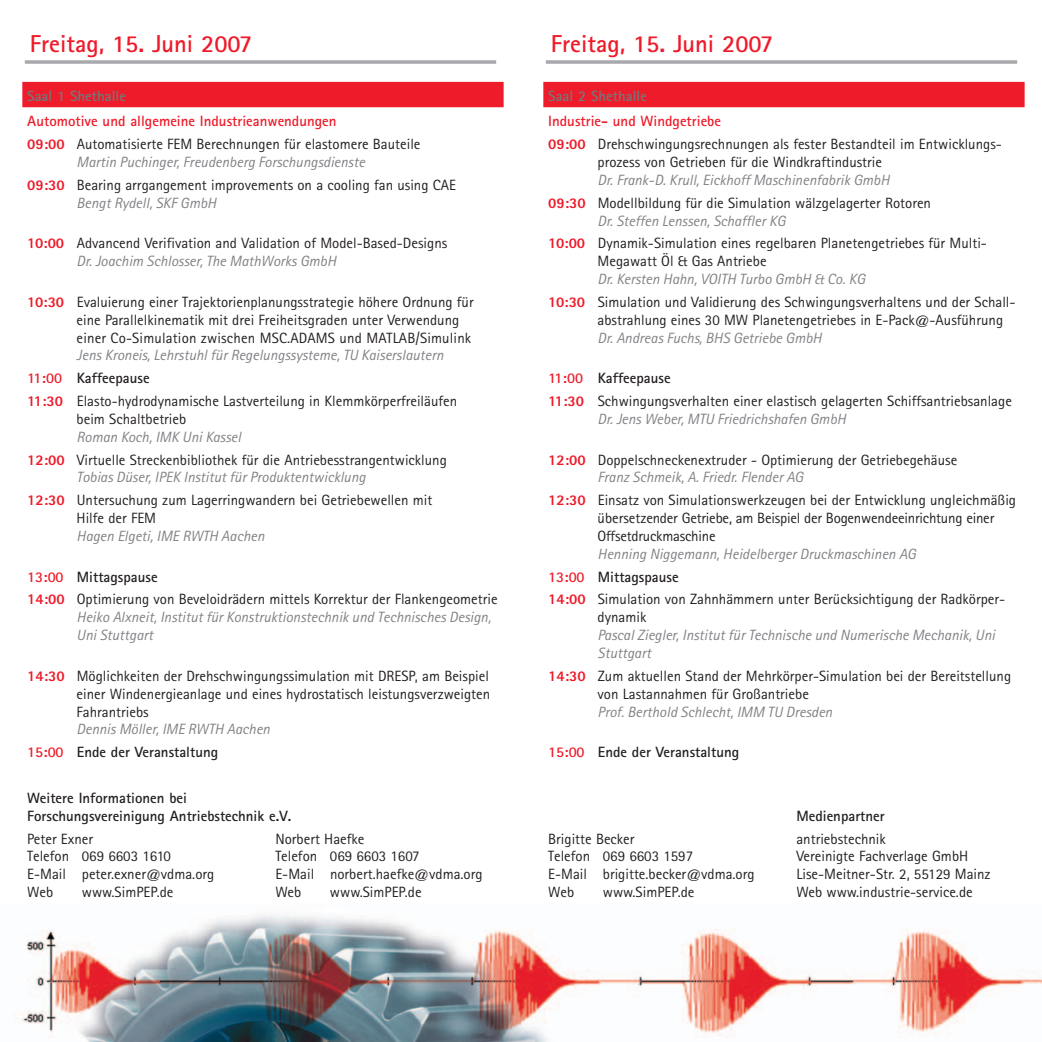
<style>
.page{position:relative;width:1042px;height:1042px;background:#fff}
.page>*{position:absolute;margin:0;border:0;box-sizing:border-box;transform-origin:0 0}
.t1{font:700 24.5px "Rotis Sans Serif";color:#ee1b2a}
.t2{font:14.88px/22.8px "Rotis Sans Serif";color:#231f20}
.t3{font:italic 14.88px/17.8px "Rotis Sans Serif";color:#808285}
.t4{font:700 14.88px/17.8px "Rotis Sans Serif";color:#231f20}
.t5{font:700 14.88px "Rotis Sans Serif";color:#76787b}
.s1{font-weight:700;color:#ee1b2a}
.s2{font-weight:800;color:#ee1b2a}
.s3{font-style:italic;color:#808285}
.s4{font-weight:700}
.s5{font-weight:700;font-style:normal;color:#ee1b2a}
.s6{font-weight:700;font-style:normal;color:#231f20}
.s7{color:#ee1b2a}
</style>
<div class="page">
<svg style="left:25px;top:60px;width:471px;height:4px;background:#b2b3b6"></svg>
<svg style="left:546px;top:60px;width:471px;height:4px;background:#b2b3b6"></svg>
<img style="left:21px;top:915px;width:500px;height:127px">
<svg style="left:521px;top:929px;width:521px;height:113px"></svg>
<div style="left:22px;top:82px;width:482px;height:25px;background:#ee1b2a"></div>
<div style="left:543px;top:82px;width:481px;height:25px;background:#ee1b2a"></div>
<h1 class="t1" style="left:30px;top:35px;width:224px">Freitag, 15. Juni 2007</h1>
<h1 class="t1" style="left:551px;top:35px;width:224px">Freitag, 15. Juni 2007</h1>
<p class="t5" style="left:27px;top:91px;width:100px">Saal 1 Shethalle</p>
<p class="t2" style="left:27px;top:111px;width:395px"><span class="s1">Automotive und allgemeine Industrieanwendungen<br></span><span class="s2">09:00</span> Automatisierte FEM Berechnungen für elastomere Bauteile</p>
<p class="t2" style="left:27px;top:152px;width:430px;text-indent:49px"><span class="s3">Martin Puchinger, Freudenberg Forschungsdienste<br></span><span class="s2">09:30</span> Bearing arrgangement improvements on a cooling fan using CAE</p>
<p class="t3" style="left:77px;top:195px;width:141px">Bengt Rydell, SKF GmbH</p>
<p class="t2" style="left:77px;top:236px;width:372px;line-height:17.8px;text-indent:-49px"><span class="s2">10:00</span> Advancend Verifivation and Validation of Model-Based-Designs<br><span class="s3">Dr. Joachim Schlosser, The MathWorks GmbH</span></p>
<p class="t2" style="left:77px;top:294px;width:399px;line-height:17.8px;text-indent:-49px"><span class="s2">10:30</span> Evaluierung einer Trajektorienplanungsstrategie höhere Ordnung für eine Parallelkinematik mit drei Freiheitsgraden unter Verwendung einer Co-Simulation zwischen MSC.ADAMS und MATLAB/Simulink</p>
<p class="t2" style="left:27px;top:345px;width:431px;text-indent:49px"><span class="s3">Jens Kroneis, Lehrstuhl für Regelungssysteme, TU Kaiserslautern<br></span><span class="s1">11:00</span> <span class="s4">Kaffeepause<br></span><span class="s2">11:30</span> Elasto-hydrodynamische Lastverteilung in Klemmkörperfreiläufen</p>
<p class="t2" style="left:77px;top:409px;width:111px">beim Schaltbetrieb</p>
<p class="t2" style="left:27px;top:427px;width:421px;text-indent:49px"><span class="s3">Roman Koch, IMK Uni Kassel<br></span><span class="s2">12:00</span> Virtuelle Streckenbibliothek für die Antriebesstrangentwicklung</p>
<p class="t2" style="left:27px;top:467px;width:407px;text-indent:49px"><span class="s3">Tobias Düser, IPEK Institut für Produktentwicklung<br></span><span class="s2">12:30</span> Untersuchung zum Lagerringwandern bei Getriebewellen mit</p>
<p class="t2" style="left:77px;top:508px;width:81px">Hilfe der FEM</p>
<p class="t3" style="left:77px;top:528px;width:189px">Hagen Elgeti, IME RWTH Aachen</p>
<p class="t2" style="left:27px;top:567px;width:472px"><span class="s1">13:00</span> <span class="s4">Mittagspause<br></span><span class="s2">14:00</span> Optimierung von Beveloidrädern mittels Korrektur der Flankengeometrie</p>
<p class="t3" style="left:77px;top:610px;width:416px">Heiko Alxneit, Institut für Konstruktionstechnik und Technisches Design,<br>Uni Stuttgart</p>
<p class="t2" style="left:77px;top:668px;width:415px;line-height:17.8px;text-align:justify;text-indent:-49px"><span class="s2">14:30</span> Möglichkeiten der Drehschwingungssimulation mit DRESP, am Beispiel einer Windenergieanlage und eines hydrostatisch leistungsverzweigten Fahrantriebs</p>
<p class="t3" style="left:27px;top:719px;width:244px;line-height:22.8px;text-indent:49px">Dennis Möller, IME RWTH Aachen<br><span class="s5">15:00</span> <span class="s6">Ende der Veranstaltung</span></p>
<p class="t4" style="left:27px;top:790px;width:265px">Weitere Informationen bei<br>Forschungsvereinigung Antriebstechnik e.V.</p>
<p class="t2" style="left:27px;top:828px;width:67px">Peter Exner</p>
<p class="t2" style="left:275px;top:828px;width:91px">Norbert Haefke</p>
<p class="t2" style="left:27px;top:846px;width:145px">Telefon 069 6603 1610</p>
<p class="t2" style="left:275px;top:846px;width:146px">Telefon 069 6603 1607</p>
<p class="t2" style="left:27px;top:864px;width:189px">E-Mail peter.exner@vdma.org</p>
<p class="t2" style="left:275px;top:864px;width:209px">E-Mail norbert.haefke@vdma.org</p>
<p class="t2" style="left:27px;top:882px;width:27px">Web</p>
<p class="t2" style="left:82px;top:882px;width:93px">www.SimPEP.de</p>
<p class="t2" style="left:275px;top:882px;width:27px">Web</p>
<p class="t2" style="left:330px;top:882px;width:93px">www.SimPEP.de</p>
<p class="t5" style="left:548px;top:91px;width:100px">Saal 2 Shethalle</p>
<p class="t2" style="left:548px;top:111px;width:455px"><span class="s1">Industrie- und Windgetriebe<br></span><span class="s2">09:00</span> Drehschwingungsrechnungen als fester Bestandteil im Entwicklungs-</p>
<p class="t2" style="left:597px;top:152px;width:286px">prozess von Getrieben für die Windkraftindustrie</p>
<p class="t2" style="left:548px;top:170px;width:384px;text-align:center"><span class="s3">Dr. Frank-D. Krull, Eickhoff Maschinenfabrik GmbH<br></span><span class="s2">09:30</span> Modellbildung für die Simulation wälzgelagerter Rotoren</p>
<p class="t2" style="left:548px;top:211px;width:440px;text-indent:49px"><span class="s3">Dr. Steffen Lenssen, Schaffler KG<br></span><span class="s2">10:00</span> Dynamik-Simulation eines regelbaren Planetengetriebes für Multi-</p>
<p class="t2" style="left:597px;top:251px;width:170px">Megawatt Öl &amp; Gas Antriebe</p>
<p class="t2" style="left:548px;top:269px;width:469px;text-indent:49px"><span class="s3">Dr. Kersten Hahn, VOITH Turbo GmbH &amp; Co. KG<br></span><span class="s2">10:30</span> Simulation und Validierung des Schwingungsverhaltens und der Schall-</p>
<p class="t2" style="left:597px;top:310px;width:407px">abstrahlung eines 30 MW Planetengetriebes in E-Pack@-Ausführung</p>
<p class="t3" style="left:597px;top:330px;width:226px">Dr. Andreas Fuchs, BHS Getriebe GmbH</p>
<p class="t2" style="left:548px;top:368px;width:465px"><span class="s1">11:00</span> <span class="s4">Kaffeepause<br></span><span class="s2">11:30</span> Schwingungsverhalten einer elastisch gelagerten Schiffsantriebsanlage</p>
<p class="t3" style="left:597px;top:411px;width:250px">Dr. Jens Weber, MTU Friedrichshafen GmbH</p>
<p class="t2" style="left:597px;top:452px;width:361px;line-height:17.8px;text-indent:-49px"><span class="s2">12:00</span> Doppelschneckenextruder - Optimierung der Getriebegehäuse<br><span class="s3">Franz Schmeik, A. Friedr. Flender AG</span></p>
<p class="t2" style="left:597px;top:493px;width:420px;line-height:17.8px;text-indent:-49px"><span class="s2">12:30</span> Einsatz von Simulationswerkzeugen bei der Entwicklung ungleichmäßig übersetzender Getriebe, am Beispiel der Bogenwendeeinrichtung einer<br>Offsetdruckmaschine</p>
<p class="t2" style="left:548px;top:544px;width:458px;text-indent:49px"><span class="s3">Henning Niggemann, Heidelberger Druckmaschinen AG<br></span><span class="s1">13:00</span> <span class="s4">Mittagspause<br></span><span class="s2">14:00</span> Simulation von Zahnhämmern unter Berücksichtigung der Radkörper-</p>
<p class="t2" style="left:597px;top:607px;width:50px">dynamik</p>
<p class="t3" style="left:597px;top:628px;width:399px">Pascal Ziegler, Institut für Technische und Numerische Mechanik, Uni<br>Stuttgart</p>
<p class="t2" style="left:597px;top:668px;width:415px;line-height:17.8px;text-indent:-49px"><span class="s2">14:30</span> Zum aktuellen Stand der Mehrkörper-Simulation bei der Bereitstellung von Lastannahmen für Großantriebe</p>
<p class="t3" style="left:597px;top:704px;width:236px">Prof. Berthold Schlecht, IMM TU Dresden</p>
<p class="t4" style="left:548px;top:745px;width:192px"><span class="s7">15:00</span> Ende der Veranstaltung</p>
<p class="t4" style="left:796px;top:808px;width:90px">Medienpartner</p>
<p class="t2" style="left:548px;top:828px;width:88px">Brigitte Becker</p>
<p class="t2" style="left:796px;top:828px;width:91px">antriebstechnik</p>
<p class="t2" style="left:548px;top:846px;width:146px">Telefon 069 6603 1597</p>
<p class="t2" style="left:796px;top:846px;width:173px">Vereinigte Fachverlage GmbH</p>
<p class="t2" style="left:548px;top:864px;width:208px">E-Mail brigitte.becker@vdma.org</p>
<p class="t2" style="left:796px;top:864px;width:196px">Lise-Meitner-Str. 2, 55129 Mainz</p>
<p class="t2" style="left:548px;top:882px;width:27px">Web</p>
<p class="t2" style="left:603px;top:882px;width:93px">www.SimPEP.de</p>
<p class="t2" style="left:796px;top:882px;width:178px">Web www.industrie-service.de</p>
</div>
